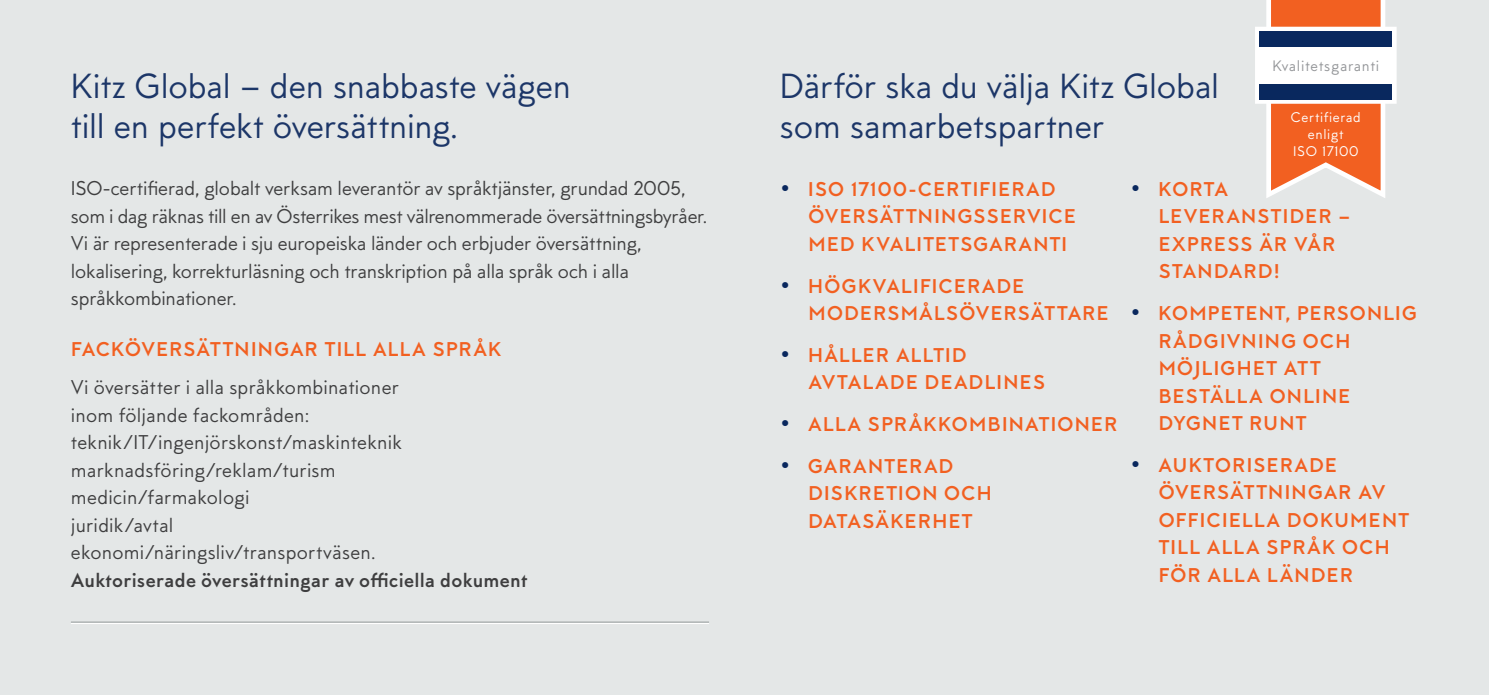
<style>
.page{position:relative;width:1489px;height:695px;background:#fff}
.page>*{position:absolute;margin:0;border:0;box-sizing:border-box;transform-origin:0 0}
.t1{font:35px/40px "MTT Milano";letter-spacing:-.005em;color:#1c3668}
.t2{font:20px/27.5px "MTT Milano";letter-spacing:-.005em;color:#3e3e3f}
.t3{font:700 20px/27.5px "MTT Milano";letter-spacing:.06em;color:#f26021}
.t4{font:700 20px "MTT Milano";letter-spacing:.01em;color:#3e3e3f}
.t5{font:15.25px "MTT Milano";letter-spacing:.045em;color:#939598}
.t6{font:14px/17px "MTT Milano";letter-spacing:.045em;color:#fff;text-align:center}
.s1{font-weight:400;font-size:30px;color:#09285e}
</style>
<div class="page">
<div style="left:0;top:0;width:1488px;height:694px;background:#e4e7e7"></div>
<hr style="left:71px;top:621px;width:638px;height:1px;background:#99a0a0">
<hr style="left:71px;top:622px;width:638px;height:2px;background:#fff">
<svg style="left:1266px;top:0;width:120px;height:198px;background:#f18455"></svg>
<div style="left:1254px;top:27px;width:142px;height:77px;background:#fff;border:5px solid #fff"></div>
<div style="left:1259px;top:31px;width:132px;height:15px;background:#09285e"></div>
<div style="left:1259px;top:84px;width:132px;height:15px;background:#09285e"></div>
<h1 class="t1" style="left:71px;top:66px;width:501px">Kitz Global – den snabbaste vägen till en perfekt översättning.</h1>
<p class="t2" style="left:71px;top:175px;width:637px">ISO-certifierad, globalt verksam leverantör av språktjänster, grundad 2005, som i dag räknas till en av Österrikes mest välrenommerade översättningsbyråer.<br>Vi är representerade i sju europeiska länder och erbjuder översättning, lokalisering, korrekturläsning och transkription på alla språk och i alla språkkombinationer.</p>
<p class="t3" style="left:71px;top:336px;width:432px">FACKÖVERSÄTTNINGAR TILL ALLA SPRÅK</p>
<p class="t2" style="left:71px;top:374px;width:332px">Vi översätter i alla språkkombinationer inom följande fackområden: teknik/IT/ingenjörskonst/maskinteknik marknadsföring/reklam/turism medicin/farmakologi<br>juridik/avtal ekonomi/näringsliv/transportväsen.</p>
<p class="t4" style="left:71px;top:568px;width:458px">Auktoriserade översättningar av officiella dokument</p>
<h1 class="t1" style="left:780px;top:66px;width:440px">Därför ska du välja Kitz Global som samarbetspartner</h1>
<p class="t5" style="left:1272px;top:57px;width:108px">Kvalitetsgaranti</p>
<p class="t6" style="left:1290px;top:109px;width:71px">Certifierad enligt<br>ISO 17100</p>
<p class="t3" style="left:808px;top:176px;width:269px;text-indent:-28px"><span class="s1">•</span> ISO 17100-CERTIFIERAD<br>ÖVERSÄTTNINGSSERVICE<br>MED KVALITETSGARANTI</p>
<p class="t3" style="left:808px;top:273px;width:302px;text-indent:-28px"><span class="s1">•</span> HÖGKVALIFICERADE<br>MODERSMÅLSÖVERSÄTTARE</p>
<p class="t3" style="left:808px;top:342px;width:238px;text-indent:-28px"><span class="s1">•</span> HÅLLER ALLTID<br>AVTALADE DEADLINES</p>
<p class="t3" style="left:780px;top:411px;width:339px"><span class="s1">•</span> ALLA SPRÅKKOMBINATIONER</p>
<p class="t3" style="left:808px;top:453px;width:185px;text-indent:-28px"><span class="s1">•</span> GARANTERAD<br>DISKRETION OCH<br>DATASÄKERHET</p>
<p class="t3" style="left:1158px;top:176px;width:193px;text-indent:-28px"><span class="s1">•</span> KORTA<br>LEVERANSTIDER –<br>EXPRESS ÄR VÅR<br>STANDARD!</p>
<p class="t3" style="left:1158px;top:300px;width:259px;text-indent:-28px"><span class="s1">•</span> KOMPETENT, PERSONLIG<br>RÅDGIVNING OCH<br>MÖJLIGHET ATT<br>BESTÄLLA ONLINE<br>DYGNET RUNT</p>
<p class="t3" style="left:1158px;top:452px;width:252px;text-indent:-28px"><span class="s1">•</span> AUKTORISERADE<br>ÖVERSÄTTNINGAR AV<br>OFFICIELLA DOKUMENT<br>TILL ALLA SPRÅK OCH<br>FÖR ALLA LÄNDER</p>
</div>
